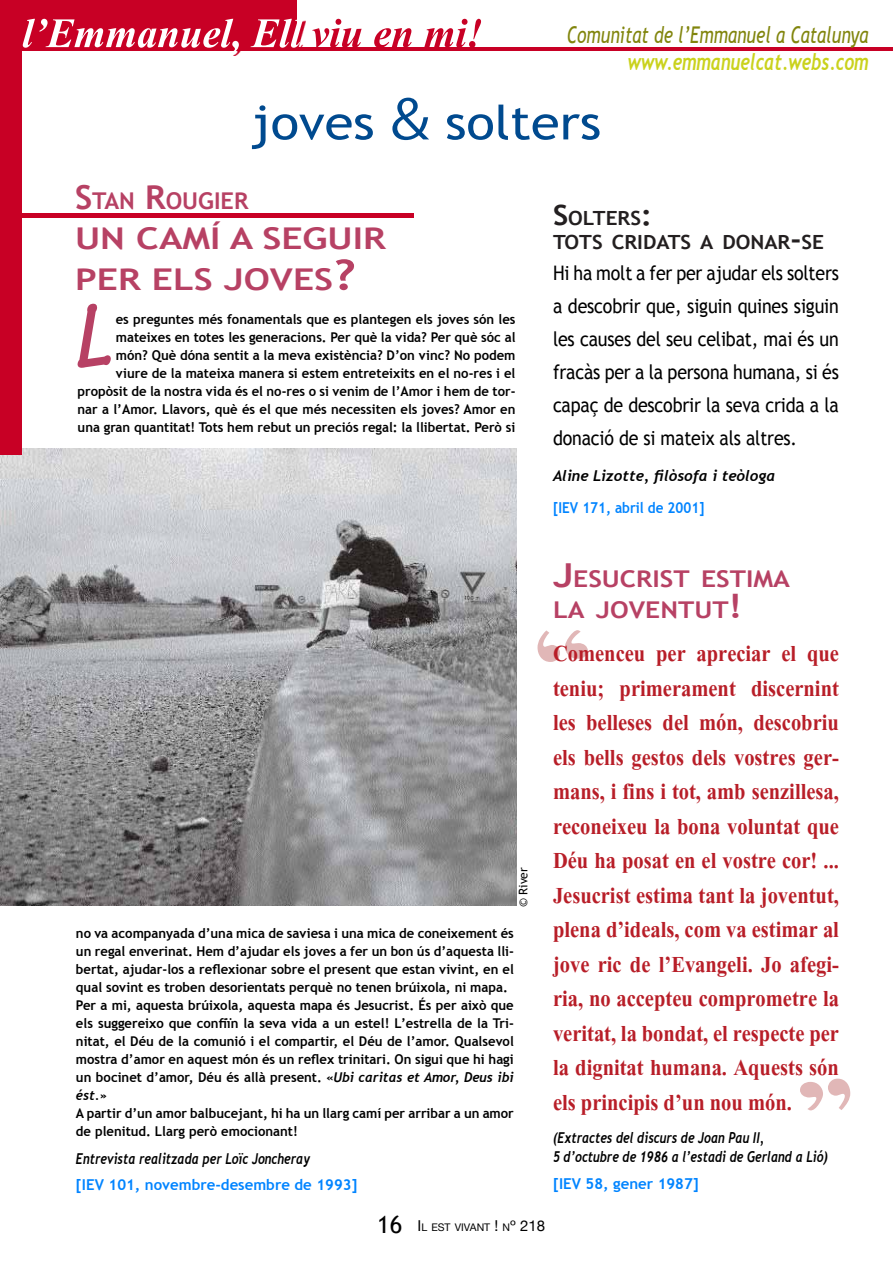
<style>
.page{position:relative;width:893px;height:1263px;background:#fff}
.page>*{position:absolute;margin:0;border:0;box-sizing:border-box;transform-origin:0 0}
.t1{font:144px "ARHERMANN";color:#e1b7b7;scale:1.25 1}
.t2{font:italic 700 97.05px "Tekton Pro";color:#b74164;scale:.95 1}
.t3{font:700 51.9px "Vijaya";color:#fff}
.t4{font:47.25px "Trebuchet MS";color:#004a8f;scale:1.11 1}
.t5{font:700 30px/40.5px "Trebuchet MS";color:#b74164;scale:1.24 1}
.t6{font:700 28.35px/34.5px "Aparajita";color:#b81e28;text-align:justify;scale:.9 1}
.t7{font:italic 23.1px "Trebuchet MS";color:#81850d;scale:.75 1}
.t8{font:700 23.1px/31.5px "Trebuchet MS";color:#b74164;scale:1.15 1}
.t9{font:italic 700 23.1px "Trebuchet";color:#cad21d;scale:.75 1}
.t10{font:700 23.1px "Trebuchet MS";color:#b74164}
.t11{font:19.95px/33px "Trebuchet MS";letter-spacing:-.01em;color:#000;text-align:justify;scale:.89 1}
.t12{font:700 19.5px/24px "Trebuchet MS";color:#231f20;scale:1.07 1}
.t13{font:italic 700 15px/19.5px "Trebuchet";color:#000;scale:.8 1}
.t14{font:700 15px "Trebuchet MS";color:#0084ff}
.t15{font:italic 700 15px "Trebuchet";color:#000}
.t16{font:700 15px "Trebuchet MS";color:#0084ff;scale:.9 1}
.t17{font:700 13.5px/18px "Trebuchet MS";color:#000}
.t18{font:italic 700 13.5px "Trebuchet";color:#000}
.t19{font:12px "Trebuchet MS";color:#000}
.t20{font:10.5px "Helvetica Neue";color:#000}
.s1{color:#c80025}
.s2{font-family:"Koz Go Pr 6 N";font-size:54px}
.s3{font-size:33px}
.s4{font-size:42px}
.s5{font-size:27.9px}
.s6{font-family:"Trebuchet";font-style:italic}
.s7{font-family:"Trebuchet MS";font-size:24px}
.s8{font-size:15px}
</style>
<div class="page">
<hr style="left:0;top:48px;width:893px;height:3px;background:#c80025">
<div style="left:0;top:0;width:297px;height:50px;background:#c80025"></div>
<div style="left:25px;top:21px;width:280px;height:35px;background:#c80025"></div>
<hr style="left:0;top:214px;width:413px;height:4px;background:#c80025">
<img style="left:0;top:448px;width:516px;height:458px">
<div style="left:0;top:0;width:21px;height:454px;background:#c80025"></div>
<h3 class="t3" style="left:22px;top:-8px;width:462px">l’Emmanuel, Ell <span class="s1">viu en mi!</span></h3>
<h3 class="t7" style="left:567px;top:21px;width:404px">Comunitat de l’Emmanuel a Catalunya</h3>
<h3 class="t9" style="left:628px;top:47px;width:322px">www.emmanuelcat.webs.com</h3>
<h3 class="t4" style="left:251px;top:95px;width:317px">joves <span class="s2">&amp;</span> solters</h3>
<h3 class="t10" style="left:75px;top:186px;width:175px"><span class="s3">S</span>TAN <span class="s3">R</span>OUGIER</h3>
<h3 class="t5" style="left:75px;top:218px;width:252px">UN CAMÍ A SEGUIR<br>PER ELS JOVES<span class="s4">?</span></h3>
<h2 class="t2" style="left:72px;top:279px;width:42px">L</h2>
<p class="t17" style="left:78px;top:311px;width:439px;text-align:right">es preguntes més fonamentals que es plantegen els joves són les mateixes en totes les generacions. Per què la vida? Per què sóc al<br>món? Què dóna sentit a la meva existència? D’on vinc? No podem<br>viure de la mateixa manera si estem entreteixits en el no-res i el propòsit de la nostra vida és el no-res o si venim de l’Amor i hem de tor&shy;nar a l’Amor. Llavors, què és el que més necessiten els joves? Amor en una gran quantitat! Tots hem rebut un preciós regal: la llibertat. Però si</p>
<h3 class="t12" style="left:553px;top:206px;width:255px"><span class="s5">S</span>OLTERS<span class="s5">:<br></span>TOTS CRIDATS A DONAR<span class="s5">-</span>SE</h3>
<h3 class="t11" style="left:553px;top:257px;width:323px">Hi ha molt a fer per ajudar els solters a descobrir que, siguin quines siguin les causes del seu celibat, mai és un fracàs per a la persona humana, si és capaç de descobrir la seva crida a la donació de si mateix als altres.</h3>
<p class="t15" style="left:553px;top:467px;width:224px">Aline Lizotte, filòsofa i teòloga</p>
<p class="t16" style="left:553px;top:498px;width:170px">[IEV 171, abril de 2001]</p>
<h3 class="t8" style="left:553px;top:563px;width:208px"><span class="s3">J</span>ESUCRIST ESTIMA<br>LA JOVENTUT<span class="s3">!</span></h3>
<p class="t6" style="left:553px;top:639px;width:319px">Comenceu per apreciar el que teniu; primerament discernint les belleses del món, descobriu els bells gestos dels vostres ger&shy;mans, i fins i tot, amb senzillesa, reconeixeu la bona voluntat que Déu ha posat en el vostre cor! ...<br>Jesucrist estima tant la joventut, plena d’ideals, com va estimar al jove ric de l’Evangeli. Jo afegi&shy;ria, no accepteu comprometre la veritat, la bondat, el respecte per la dignitat humana. Aquests són els principis d’un nou món.</p>
<p class="t13" style="left:553px;top:1128px;width:345px">(Extractes del discurs de Joan Pau II,<br>5 d’octubre de 1986 a l’estadi de Gerland a Lió)</p>
<p class="t14" style="left:553px;top:1175px;width:147px">[IEV 58, gener 1987]</p>
<h1 class="t1" style="left:530px;top:600px;width:53px">“</h1>
<p class="t19" style="left:516px;top:907px;width:41px;rotate:-90deg">© River</p>
<p class="t17" style="left:76px;top:925px;width:439px">no va acompanyada d’una mica de saviesa i una mica de coneixement és un regal enverinat. Hem d’ajudar els joves a fer un bon ús d’aquesta lli&shy;bertat, ajudar-los a reflexionar sobre el present que estan vivint, en el qual sovint es troben desorientats perquè no tenen brúixola, ni mapa.<br>Per a mi, aquesta brúixola, aquesta mapa és Jesucrist. És per això que els suggereixo que confiïn la seva vida a un estel! L’estrella de la Tri&shy;nitat, el Déu de la comunió i el compartir, el Déu de l’amor. Qualsevol mostra d’amor en aquest món és un reflex trinitari. On sigui que hi hagi un bocinet d’amor, Déu és allà present. <span class="s6">«Ubi caritas et Amor, Deus ibi</span></p>
<p class="t18" style="left:76px;top:1087px;width:32px">ést.»</p>
<p class="t17" style="left:76px;top:1105px;width:439px">A partir d’un amor balbucejant, hi ha un llarg camí per arribar a un amor de plenitud. Llarg però emocionant!</p>
<p class="t13" style="left:76px;top:1149px;width:294px">Entrevista realitzada per Loïc Joncheray</p>
<p class="t14" style="left:76px;top:1175px;width:283px">[IEV 101, novembre-desembre de 1993]</p>
<p class="t20" style="left:377px;top:1221px;width:169px"><span class="s7">16</span> <span class="s8">I</span>L EST VIVANT <span class="s8">!</span> N<span class="s8">º 218</span></p>
<h1 class="t1" style="left:793px;top:1048px;width:53px">”</h1>
</div>
